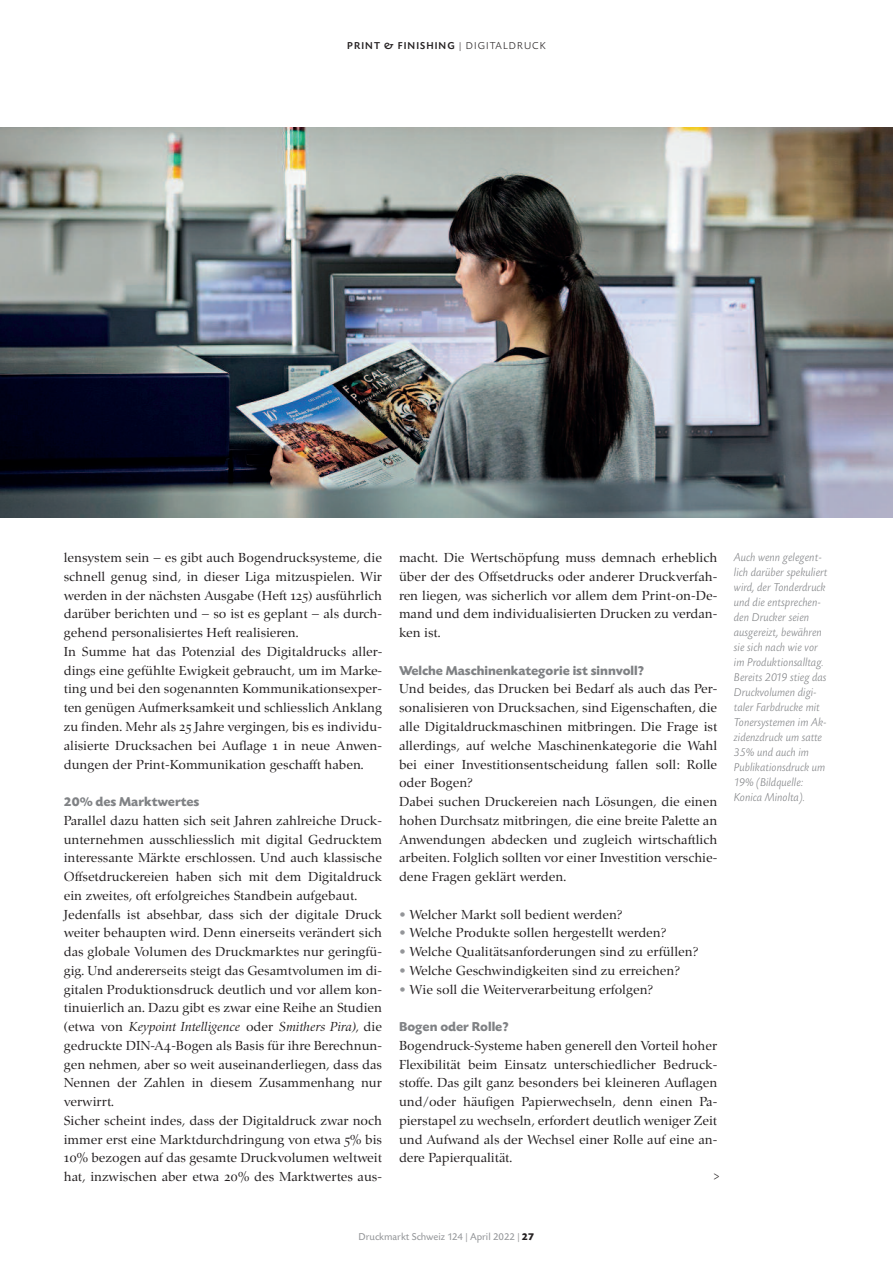
<style>
.page{position:relative;width:893px;height:1263px;background:#fff}
.page>*{position:absolute;margin:0;border:0;box-sizing:border-box;transform-origin:0 0}
.t1{font:13.5px/18.8px "Zapf Renais SB";color:#231f20}
.t2{font:700 13.5px "Today SB";color:#808285}
.t3{font:italic 300 12px/15px "Today SB";color:#808285}
.t4{font:10.5px "Today SB";color:#939598}
.t5{font:500 10.5px "Today SB";letter-spacing:.1em;color:#231f20}
.s1{font-weight:300}
.s2{font-family:"Zapf Renais SB Caps"}
.s3{font-style:italic}
.s4{color:#939598}
.s5{font-weight:700;color:#231f20}
</style>
<div class="page">
<img style="left:0;top:128px;width:893px;height:390px">
<p class="t5" style="left:347px;top:40px;width:200px">PRINT &amp; FINISHING <span class="s1">| DIGITALDRUCK</span></p>
<p class="t1" style="left:64px;top:548px;width:320px">lensystem sein – es gibt auch Bogendrucksysteme, die schnell genug sind, in dieser Liga mitzuspielen. Wir werden in der nächsten Ausgabe (Heft <span class="s2">125</span>) ausführlich darüber berichten und – so ist es geplant – als durch&shy;gehend personalisiertes Heft realisieren.<br>In Summe hat das Potenzial des Digitaldrucks aller&shy;dings eine gefühlte Ewigkeit gebraucht, um im Marke&shy;ting und bei den sogenannten Kommunikationsexper&shy;ten genügen Aufmerksamkeit und schliesslich Anklang zu finden. Mehr als <span class="s2">25</span> Jahre vergingen, bis es individu&shy;alisierte Drucksachen bei Auflage <span class="s2">1</span> in neue Anwen&shy;dungen der Print-Kommunikation geschafft haben.</p>
<p class="t2" style="left:64px;top:793px;width:137px">20% des Marktwertes</p>
<p class="t1" style="left:64px;top:811px;width:320px">Parallel dazu hatten sich seit Jahren zahlreiche Druck&shy;unternehmen ausschliesslich mit digital Gedrucktem interessante Märkte erschlossen. Und auch klassische Offsetdruckereien haben sich mit dem Digitaldruck ein zweites, oft erfolgreiches Standbein aufgebaut.<br>Jedenfalls ist absehbar, dass sich der digitale Druck weiter behaupten wird. Denn einerseits verändert sich das globale Volumen des Druckmarktes nur geringfü&shy;gig. Und andererseits steigt das Gesamtvolumen im di&shy;gitalen Produktionsdruck deutlich und vor allem kon&shy;tinuierlich an. Dazu gibt es zwar eine Reihe an Studien (etwa von <span class="s3">Keypoint Intelligence</span> oder <span class="s3">Smithers Pira),</span> die gedruckte DIN-A<span class="s2">4</span>-Bogen als Basis für ihre Berechnun&shy;gen nehmen, aber so weit auseinanderliegen, dass das Nennen der Zahlen in diesem Zusammenhang nur verwirrt.<br>Sicher scheint indes, dass der Digitaldruck zwar noch immer erst eine Marktdurchdringung von etwa <span class="s2">5</span>% bis <span class="s2">10</span>% bezogen auf das gesamte Druckvolumen weltweit hat, inzwischen aber etwa <span class="s2">20</span>% des Marktwertes aus-</p>
<p class="t1" style="left:399px;top:548px;width:320px;text-align:justify">macht. Die Wertschöpfung muss demnach erheblich über der des Offsetdrucks oder anderer Druckverfah&shy;ren liegen, was sicherlich vor allem dem Print-on-De&shy;mand und dem individualisierten Drucken zu verdan&shy;ken ist.</p>
<p class="t2" style="left:399px;top:662px;width:247px">Welche Maschinenkategorie ist sinnvoll?</p>
<p class="t1" style="left:399px;top:679px;width:320px">Und beides, das Drucken bei Bedarf als auch das Per&shy;sonalisieren von Drucksachen, sind Eigenschaften, die alle Digitaldruckmaschinen mitbringen. Die Frage ist allerdings, auf welche Maschinenkategorie die Wahl bei einer Investitionsentscheidung fallen soll: Rolle oder Bogen?<br>Dabei suchen Druckereien nach Lösungen, die einen hohen Durchsatz mitbringen, die eine breite Palette an Anwendungen abdecken und zugleich wirtschaftlich arbeiten. Folglich sollten vor einer Investition verschie&shy;dene Fragen geklärt werden.</p>
<p class="t1" style="left:399px;top:904px;width:225px"><span class="s4">•</span> Welcher Markt soll bedient werden?</p>
<p class="t1" style="left:399px;top:923px;width:269px"><span class="s4">•</span> Welche Produkte sollen hergestellt werden?</p>
<p class="t1" style="left:399px;top:942px;width:301px"><span class="s4">•</span> Welche Qualitätsanforderungen sind zu erfüllen?</p>
<p class="t1" style="left:399px;top:961px;width:283px"><span class="s4">•</span> Welche Geschwindigkeiten sind zu erreichen?</p>
<p class="t1" style="left:399px;top:979px;width:256px"><span class="s4">•</span> Wie soll die Weiterverarbeitung erfolgen?</p>
<p class="t2" style="left:399px;top:1018px;width:111px">Bogen oder Rolle?</p>
<p class="t1" style="left:399px;top:1036px;width:320px">Bogendruck-Systeme haben generell den Vorteil hoher</p>
<p class="t1" style="left:399px;top:1054px;width:320px">Flexibilität beim Einsatz unterschiedlicher Bedruck-</p>
<p class="t1" style="left:399px;top:1073px;width:320px">stoffe. Das gilt ganz besonders bei kleineren Auflagen</p>
<p class="t1" style="left:399px;top:1092px;width:320px">und/oder häufigen Papierwechseln, denn einen Pa-</p>
<p class="t1" style="left:399px;top:1111px;width:320px">pierstapel zu wechseln, erfordert deutlich weniger Zeit</p>
<p class="t1" style="left:399px;top:1129px;width:320px">und Aufwand als der Wechsel einer Rolle auf eine an-</p>
<p class="t1" style="left:399px;top:1148px;width:115px">dere Papierqualität.</p>
<p class="t1" style="left:713px;top:1167px;width:8px">&gt;</p>
<p class="t3" style="left:734px;top:549px;width:95px">Auch wenn gelegent&shy;lich darüber spekuliert wird, der Tonderdruck und die entsprechen&shy;den Drucker seien ausgereizt, bewähren sie sich nach wie vor im Produktionsalltag.<br>Bereits 2019 stieg das<br>Druckvolumen digi&shy;taler Farbdrucke mit<br>Tonersystemen im Ak&shy;zidenzdruck um satte<br>35% und auch im<br>Publikationsdruck um<br>19% (Bildquelle:<br>Konica Minolta).</p>
<p class="t4" style="left:359px;top:1230px;width:177px">Druckmarkt Schweiz 124 | April 2022 | <span class="s5">27</span></p>
</div>
